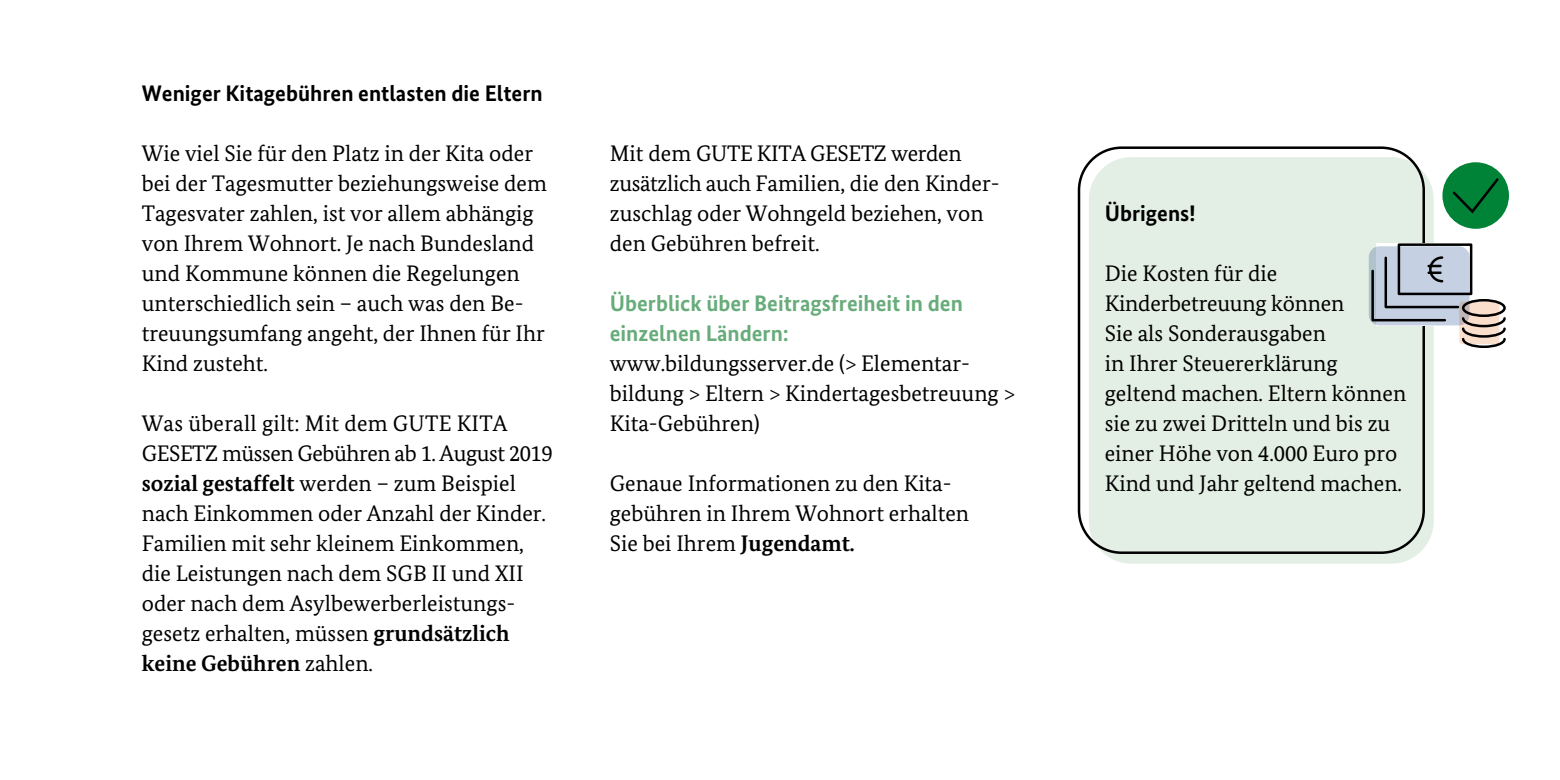
<style>
.page{position:relative;width:1560px;height:780px;background:#fff}
.page>*{position:absolute;margin:0;border:0;box-sizing:border-box;transform-origin:0 0}
.t1{font:22.5px/30px "Bundes Serif";color:#000}
.t2{font:700 22.5px/30px "Bundes Sans";color:#67ac7a}
.t3{font:700 22.5px "Bundes Sans";color:#000}
.s1{font-weight:700}
</style>
<div class="page">
<div style="left:1088px;top:157px;width:345px;height:406px;background:#e3eee4;border-radius:43px"></div>
<div style="left:1077px;top:146px;width:347px;height:408px;border:2px solid #000;border-radius:43px"></div>
<div style="left:1376px;top:242px;width:89px;height:83px;background:#fff"></div>
<div style="left:1368px;top:246px;width:101px;height:79px;background:#c6d0e3;border-radius:11px"></div>
<div style="left:1397px;top:243px;width:75px;height:52px;border:2px solid #000"></div>
<svg style="left:1369px;top:255px;width:137px;height:94px"></svg>
<div style="left:1442px;top:162px;width:66px;height:67px;background:#008237;border-radius:50%"></div>
<svg style="left:1453px;top:178px;width:46px;height:36px"></svg>
<h3 class="t3" style="left:142px;top:79px;width:402px">Weniger Kitagebühren entlasten die Eltern</h3>
<p class="t1" style="left:142px;top:138px;width:406px">Wie viel Sie für den Platz in der Kita oder bei der Tagesmutter beziehungsweise dem Tagesvater zahlen, ist vor allem abhängig von Ihrem Wohnort. Je nach Bundesland und Kommune können die Regelungen unterschiedlich sein – auch was den Be&shy;treuungsumfang angeht, der Ihnen für Ihr Kind zusteht.</p>
<p class="t1" style="left:142px;top:408px;width:412px">Was überall gilt: Mit dem GUTE KITA GESETZ müssen Gebühren ab 1. August 2019 <span class="s1">sozial gestaffelt</span> werden – zum Beispiel nach Einkommen oder Anzahl der Kinder.<br>Familien mit sehr kleinem Einkommen, die Leistungen nach dem SGB II und XII oder nach dem Asylbewerberleistungs&shy;gesetz erhalten, müssen <span class="s1">grundsätzlich keine Gebühren</span> zahlen.</p>
<p class="t1" style="left:609px;top:138px;width:388px">Mit dem GUTE KITA GESETZ werden zusätzlich auch Familien, die den Kinder&shy;zuschlag oder Wohngeld beziehen, von den Gebühren befreit.</p>
<h3 class="t2" style="left:609px;top:288px;width:354px">Überblick über Beitragsfreiheit in den einzelnen Ländern:</h3>
<p class="t1" style="left:609px;top:348px;width:406px">www.bildungsserver.de (&gt; Elementar&shy;bildung &gt; Eltern &gt; Kindertagesbetreuung &gt;<br>Kita-Gebühren)</p>
<p class="t1" style="left:609px;top:468px;width:361px">Genaue Informationen zu den Kita&shy;gebühren in Ihrem Wohnort erhalten<br>Sie bei Ihrem <span class="s1">Jugendamt.</span></p>
<h3 class="t3" style="left:1104px;top:199px;width:92px">Übrigens!</h3>
<p class="t1" style="left:1104px;top:258px;width:303px">Die Kosten für die<br>Kinderbetreuung können<br>Sie als Sonderausgaben<br>in Ihrer Steuererklärung geltend machen. Eltern können sie zu zwei Dritteln und bis zu einer Höhe von 4.000 Euro pro<br>Kind und Jahr geltend machen.</p>
</div>
